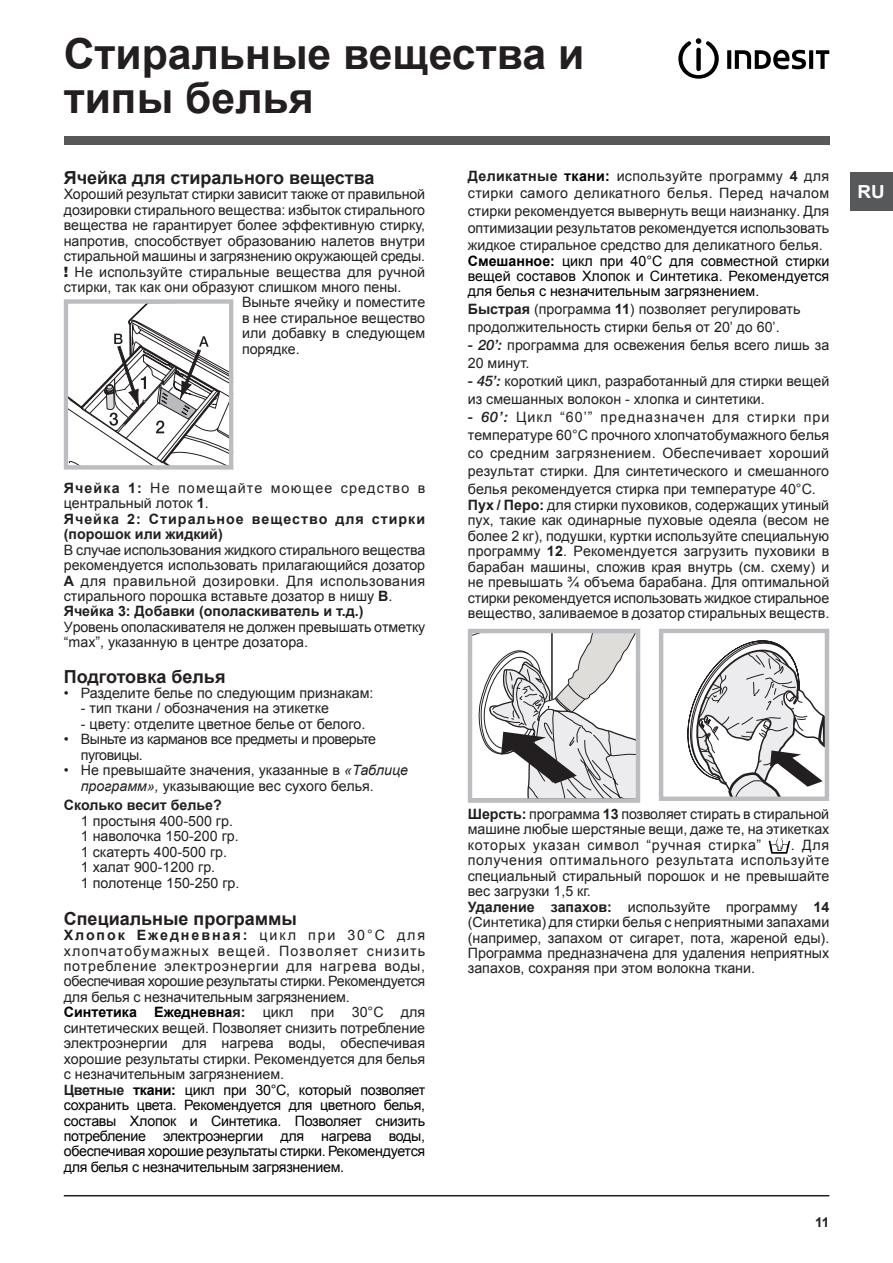
<style>
.page{position:relative;width:893px;height:1263px;background:#fff}
.page>*{position:absolute;margin:0;border:0;box-sizing:border-box;transform-origin:0 0}
.Titolo{font:700 42.75px/43.5px "Arial";color:#231f20}
.titoletto{font:700 18px "Arial";color:#231f20}
.t1{font:700 18px "Arial";color:#fff;scale:1.05 1}
.Corpo_testo{font:14.25px/15.5px "Arial";color:#231f20;text-align:justify}
.t2{font:14.25px/15.5px "Arial";letter-spacing:-.02em;color:#000;text-align:justify}
.titolletto_piccolo{font:700 14.25px/15.5px "Arial";letter-spacing:.07em;color:#231f20}
.titolletto_piccolo-2{font:14.25px/15.5px "Arial";letter-spacing:.08em;color:#231f20}
.Corpo_testo-2{font:14.25px/15.5px "Arial";letter-spacing:-.03em;color:#231f20}
.titolletto_piccolo-3{font:700 14.25px "Arial";color:#231f20}
.Titolo_3{font:700 14.25px "Arial";color:#231f20}
.t3{font:700 13.5px "Arial";color:#231f20}
.s1{font-family:"Helvetica Neue";font-weight:900}
.s2{font-weight:700}
.s3{font-style:italic}
.s4{font-weight:700;color:#000}
.s5{font-weight:700;color:#231f20}
.s6{font-family:"Helvetica Neue";font-weight:500;font-style:italic}
.s7{font-family:"Pragmatica CTT"}
</style>
<div class="page">
<hr style="left:64px;top:1195px;width:765px;height:1px;background:#231f20">
<div style="left:64px;top:136px;width:765px;height:9px;background:#57585a"></div>
<svg style="left:678px;top:38px;width:41px;height:41px"></svg>
<svg style="left:727px;top:50px;width:4px;height:19px"></svg>
<svg style="left:735px;top:50px;width:71px;height:19px"></svg>
<svg style="left:809px;top:50px;width:4px;height:19px"></svg>
<svg style="left:816px;top:50px;width:13px;height:19px"></svg>
<div style="left:850px;top:172px;width:43px;height:38px;background:#57585a"></div>
<svg style="left:769px;top:838px;width:21px;height:16px"></svg>
<svg style="left:473px;top:634px;width:162px;height:164px"></svg>
<div style="left:468px;top:629px;width:172px;height:174px;border:4px solid #bcbdc0"></div>
<svg style="left:687px;top:629px;width:143px;height:172px"></svg>
<div style="left:659px;top:629px;width:170px;height:172px;border:4px solid #bcbdc0"></div>
<svg style="left:64px;top:300px;width:170px;height:170px"></svg>
<p class="Titolo" style="left:64px;top:34px;width:522px">Стиральные вещества и типы белья</p>
<p class="titoletto" style="left:64px;top:166px;width:312px">Ячейка для стирального вещества</p>
<p class="Corpo_testo" style="left:64px;top:187px;width:363px">Хороший результат стирки зависит также от правильной дозировки стирального вещества: избыток стирального вещества не гарантирует более эффективную стирку, напротив, способствует образованию налетов внутри стиральной машины и загрязнению окружающей среды.</p>
<p class="Corpo_testo" style="left:64px;top:264px;width:363px"><span class="s1">!</span> Не используйте стиральные вещества для ручной стирки, так как они образуют слишком много пены.</p>
<p class="Corpo_testo" style="left:242px;top:295px;width:185px">Выньте ячейку и поместите в нее стиральное вещество или добавку в следующем порядке.</p>
<p class="titolletto_piccolo-2" style="left:64px;top:480px;width:363px"><span class="s2">Ячейка 1:</span> Не помещайте моющее средство в центральный лоток <span class="s2">1</span>.</p>
<p class="titolletto_piccolo" style="left:64px;top:511px;width:363px">Ячейка 2: Стиральное вещество для стирки (порошок или жидкий)</p>
<p class="Corpo_testo" style="left:64px;top:542px;width:363px">В случае использования жидкого стирального вещества рекомендуется использовать прилагающийся дозатор <span class="s2">А</span> для правильной дозировки. Для использования стирального порошка вставьте дозатор в нишу <span class="s2">В</span>.</p>
<p class="titolletto_piccolo-3" style="left:64px;top:602px;width:301px">Ячейка 3: Добавки (ополаскиватель и т.д.)</p>
<p class="Corpo_testo" style="left:64px;top:619px;width:363px">Уровень ополаскивателя не должен превышать отметку “max”, указанную в центре дозатора.</p>
<p class="titoletto" style="left:64px;top:664px;width:163px">Подготовка белья</p>
<p class="Corpo_testo" style="left:64px;top:685px;width:311px">• Разделите белье по следующим признакам:</p>
<p class="Corpo_testo" style="left:81px;top:701px;width:250px">- тип ткани / обозначения на этикетке</p>
<p class="Corpo_testo" style="left:81px;top:716px;width:286px">- цвету: отделите цветное белье от белого.</p>
<p class="Corpo_testo-2" style="left:81px;top:732px;width:297px;text-indent:-17px">• Выньте из карманов все предметы и проверьте пуговицы.</p>
<p class="Corpo_testo" style="left:81px;top:763px;width:329px;text-indent:-17px">• Не превышайте значения, указанные в <span class="s3">«Таблице программ»,</span> указывающие вес сухого белья.</p>
<p class="Titolo_3" style="left:64px;top:796px;width:160px">Сколько весит белье?</p>
<p class="Corpo_testo" style="left:81px;top:813px;width:154px">1 простыня 400-500 гр.</p>
<p class="Corpo_testo" style="left:81px;top:829px;width:159px">1 наволочка 150-200 гр.</p>
<p class="Corpo_testo" style="left:81px;top:844px;width:148px">1 скатерть 400-500 гр.</p>
<p class="Corpo_testo" style="left:81px;top:860px;width:136px">1 халат 900-1200 гр.</p>
<p class="Corpo_testo" style="left:81px;top:875px;width:160px">1 полотенце 150-250 гр.</p>
<p class="titoletto" style="left:64px;top:906px;width:235px">Специальные программы</p>
<p class="Corpo_testo" style="left:64px;top:927px;width:363px"><span class="s2">Хлопок Ежедневная:</span> цикл при 30°C для хлопчатобумажных вещей. Позволяет снизить потребление электроэнергии для нагрева воды, обеспечивая хорошие результаты стирки. Рекомендуется для белья с незначительным загрязнением.</p>
<p class="Corpo_testo" style="left:64px;top:1005px;width:363px"><span class="s4">Синтетика Ежедневна</span><span class="s2">я:</span> цикл при 30°C для синтетических вещей. Позволяет снизить потребление электроэнергии для нагрева воды, обеспечивая хорошие результаты стирки. Рекомендуется для белья с незначительным загрязнением.</p>
<p class="t2" style="left:64px;top:1082px;width:363px"><span class="s5">Цветные</span> <span class="s2">ткани:</span> цикл при 30°C, который позволяет сохранить цвета. Рекомендуется для цветного белья, составы Хлопок и Синтетика. Позволяет снизить потребление электроэнергии для нагрева воды, обеспечивая хорошие результаты стирки. Рекомендуется для белья с незначительным загрязнением.</p>
<p class="Corpo_testo" style="left:468px;top:168px;width:363px;line-height:17.2px"><span class="s2">Деликатные</span> <span class="s4">ткани:</span> используйте программу <span class="s2">4</span> для стирки самого деликатного белья. Перед началом стирки рекомендуется вывернуть вещи наизнанку. Для оптимизации результатов рекомендуется использовать жидкое стиральное средство для деликатного белья.</p>
<p class="t2" style="left:468px;top:253px;width:363px"><span class="s2">Смешаннoе:</span> цикл при 40°C для совместной стирки вещей составов Хлопок и Синтетика. Рекомендуется для белья с незначительным загрязнением.</p>
<p class="Corpo_testo" style="left:468px;top:301px;width:334px;line-height:18px"><span class="s2">Быстрая</span> (программа <span class="s2">11</span>) позволяет регулировать продолжительность стирки белья от 20’ до 60’.</p>
<p class="Corpo_testo" style="left:468px;top:337px;width:363px;line-height:18px"><span class="s6">- 20’:</span> программа для освежения белья всего лишь за<br>20 минут.</p>
<p class="Corpo_testo" style="left:468px;top:373px;width:363px;line-height:18px"><span class="s6">- 45’:</span> короткий цикл, разработанный для стирки вещей из смешанных волокон - хлопка и синтетики.</p>
<p class="Corpo_testo" style="left:468px;top:409px;width:363px;line-height:18px"><span class="s6">- 60’:</span> Цикл “60’” предназначен для стирки при температуре 60°С прочного хлопчатобумажного белья со средним загрязнением. Обеспечивает хороший результат стирки. Для синтетического и смешанного белья рекомендуется стирка при температуре 40°С.</p>
<p class="Corpo_testo" style="left:468px;top:497px;width:363px"><span class="s2">Пух / Перо:</span> для стирки пуховиков, содержащих утиный пух, такие как одинарные пуховые одеяла (весом не более 2 кг), подушки, куртки используйте специальную программу <span class="s2">12</span>. Рекомендуется загрузить пуховики в барабан машины, сложив края внутрь (см. схему) и не превышать ¾ объема барабана. Для оптимальной стирки рекомендуется использовать жидкое стиральное вещество, заливаемое в дозатор стиральных веществ.</p>
<p class="Corpo_testo" style="left:468px;top:806px;width:363px"><span class="s2">Шерсть:</span> программа <span class="s2">13</span> позволяет стирать в стиральной машине любые шерстяные вещи, даже те, на этикетках которых указан символ “ручная стирка”</p>
<p class="Corpo_testo" style="left:468px;top:837px;width:363px;text-indent:323px">. Для получения оптимального результата используйте специальный стиральный порошок и не превышайте вес загрузки 1,5 кг.</p>
<p class="Corpo_testo" style="left:468px;top:899px;width:363px"><span class="s2">Удаление запахов:</span> используйте программу <span class="s2">14 </span>(<span class="s7">Ñ</span>и<span class="s7">í</span>тетика) для стирки белья с неприятными запахами (например, запахом от сигарет, пота, жареной еды).<br>Программа предназначена для удаления неприятных запахов, сохраняя при этом волокна ткани.</p>
<p class="t3" style="left:815px;top:1214px;width:16px">11</p>
<p class="t1" style="left:857px;top:180px;width:27px">RU</p>
</div>
